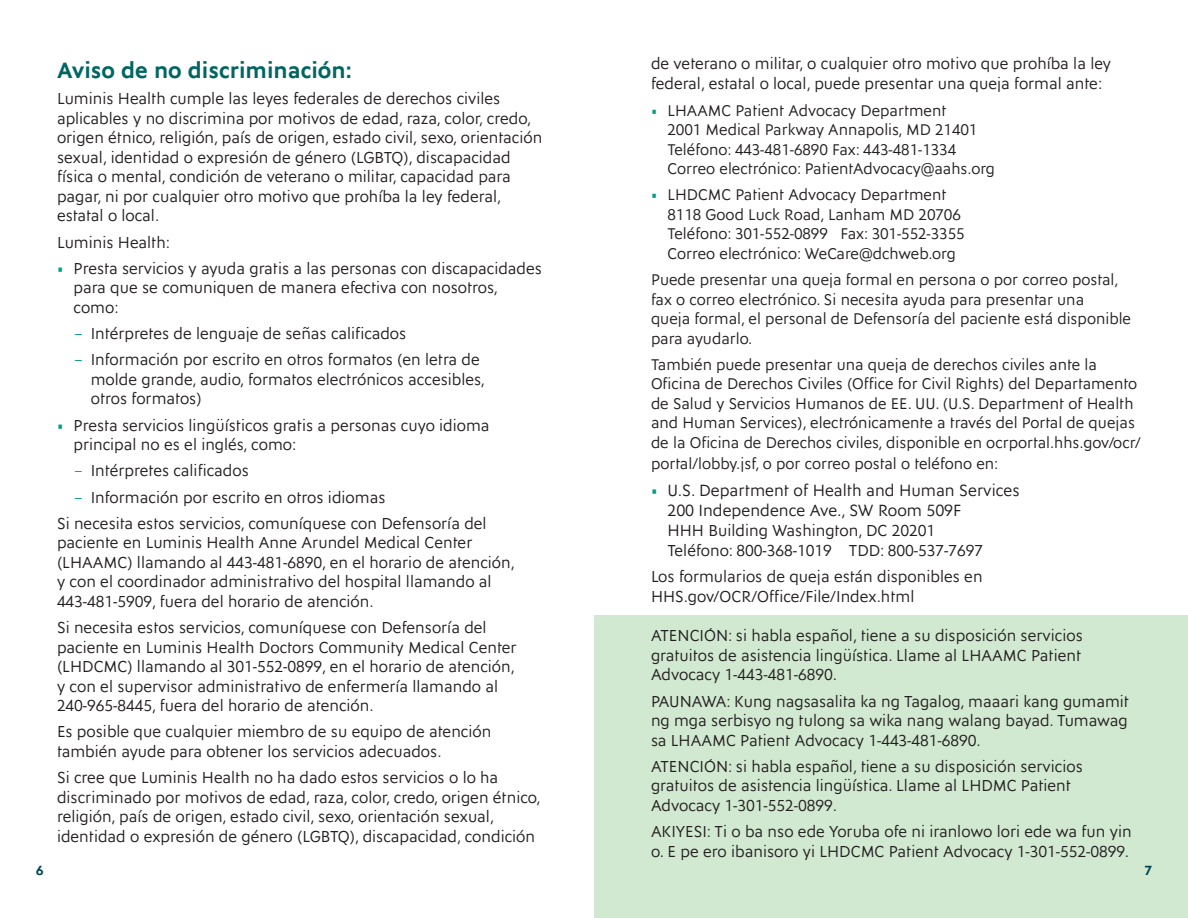
<style>
.page{position:relative;width:1188px;height:918px;background:#fff}
.page>*{position:absolute;margin:0;border:0;box-sizing:border-box;transform-origin:0 0}
.subhead_15_18{font:700 22.5px "Ysans Std";color:#006662}
.body_copy_11_14{font:16.5px "Ysans Std";color:#231f20}
.body_copy_11_14-2{font:16.2px/19.5px "Ysans Std";color:#231f20}
.body_copy_11_14-3{font:15.75px/19.5px "Ysans Std";color:#231f20}
.footer_title_9_12{font:700 13.5px "Ysans Std";color:#004650}
.page{font:700 13.5px "Ysans Std";color:#004650}
.s1{color:#009d88}
.s2{font-size:16.5px}
</style>
<div class="page">
<div style="left:595px;top:616px;width:593px;height:302px;background:#d2e9d1"></div>
<p class="subhead_15_18" style="left:57px;top:58px;width:296px">Aviso de no discriminación:</p>
<p class="body_copy_11_14-2" style="left:57px;top:90px;width:487px">Luminis Health cumple las leyes federales de derechos civiles aplicables y no discrimina por motivos de edad, raza, color, credo, origen étnico, religión, país de origen, estado civil, sexo, orientación sexual, identidad o expresión de género (LGBTQ), discapacidad física o mental, condición de veterano o militar, capacidad para pagar, ni por cualquier otro motivo que prohíba la ley federal, estatal o local.</p>
<p class="body_copy_11_14-2" style="left:57px;top:233px;width:115px">Luminis Health:</p>
<p class="body_copy_11_14-2" style="left:74px;top:259px;width:470px;text-indent:-16px"><span class="s1">•</span> Presta servicios y ayuda gratis a las personas con discapacidades para que se comuniquen de manera efectiva con nosotros, como:</p>
<p class="body_copy_11_14-2" style="left:74px;top:324px;width:334px"><span class="s1">−</span> Intérpretes de lenguaje de señas calificados</p>
<p class="body_copy_11_14-2" style="left:91px;top:351px;width:396px;text-indent:-16px"><span class="s1">−</span> Información por escrito en otros formatos (en letra de molde grande, audio, formatos electrónicos accesibles, otros formatos)</p>
<p class="body_copy_11_14-2" style="left:74px;top:416px;width:418px;text-indent:-16px"><span class="s1">•</span> Presta servicios lingüísticos gratis a personas cuyo idioma principal no es el inglés, como:</p>
<p class="body_copy_11_14-2" style="left:74px;top:462px;width:176px"><span class="s1">−</span> Intérpretes calificados</p>
<p class="body_copy_11_14-2" style="left:74px;top:488px;width:313px"><span class="s1">−</span> Información por escrito en otros idiomas</p>
<p class="body_copy_11_14-2" style="left:57px;top:514px;width:460px">Si necesita estos servicios, comuníquese con Defensoría del paciente en Luminis Health Anne Arundel Medical Center (LHAAMC) llamando al 443-481-6890, en el horario de atención, y con el coordinador administrativo del hospital llamando al 443-481-5909, fuera del horario de atención.</p>
<p class="body_copy_11_14-2" style="left:57px;top:618px;width:461px">Si necesita estos servicios, comuníquese con Defensoría del paciente en Luminis Health Doctors Community Medical Center (LHDCMC) llamando al 301-552-0899, en el horario de atención, y con el supervisor administrativo de enfermería llamando al 240-965-8445, fuera del horario de atención.</p>
<p class="body_copy_11_14-2" style="left:57px;top:723px;width:436px">Es posible que cualquier miembro de su equipo de atención también ayude para obtener los servicios adecuados.</p>
<p class="body_copy_11_14-2" style="left:57px;top:768px;width:485px">Si cree que Luminis Health no ha dado estos servicios o lo ha discriminado por motivos de edad, raza, color, credo, origen étnico, religión, país de origen, estado civil, sexo, orientación sexual, identidad o expresión de género (LGBTQ), discapacidad, condición</p>
<p class="body_copy_11_14-2" style="left:651px;top:54px;width:462px;line-height:20.2px">de veterano o militar, o cualquier otro motivo que prohíba la ley federal, estatal o local, puede presentar una queja formal ante:</p>
<p class="body_copy_11_14-3" style="left:651px;top:101px;width:297px"><span class="s1">•</span> LHAAMC Patient Advocacy Department</p>
<p class="body_copy_11_14-3" style="left:668px;top:120px;width:311px">2001 Medical Parkway Annapolis, MD 21401</p>
<p class="body_copy_11_14-3" style="left:668px;top:140px;width:290px">Teléfono: 443-481-6890 Fax: 443-481-1334</p>
<p class="body_copy_11_14-3" style="left:668px;top:159px;width:329px">Correo electrónico: PatientAdvocacy@aahs.org</p>
<p class="body_copy_11_14-3" style="left:651px;top:186px;width:297px"><span class="s1">•</span> LHDCMC Patient Advocacy Department</p>
<p class="body_copy_11_14-3" style="left:668px;top:205px;width:295px">8118 Good Luck Road, Lanham MD 20706</p>
<p class="body_copy_11_14-3" style="left:668px;top:225px;width:299px">Teléfono: 301-552-0899 Fax: 301-552-3355</p>
<p class="body_copy_11_14-3" style="left:668px;top:244px;width:290px">Correo electrónico: WeCare@dchweb.org</p>
<p class="body_copy_11_14-3" style="left:651px;top:270px;width:482px">Puede presentar una queja formal en persona o por correo postal, fax o correo electrónico. Si necesita ayuda para presentar una<br>queja formal, el personal de Defensoría del paciente está disponible para ayudarlo.</p>
<p class="body_copy_11_14-3" style="left:651px;top:355px;width:491px">También puede presentar una queja de derechos civiles ante la Oficina de Derechos Civiles (Office for Civil Rights) del Departamento de Salud y Servicios Humanos de EE. UU. (U.S. Department of Health and Human Services), electrónicamente a través del Portal de quejas de la Oficina de Derechos civiles, disponible en ocrportal.hhs.gov/ocr/</p>
<p class="body_copy_11_14-3" style="left:651px;top:454px;width:349px">portal/lobby.jsf, o por correo postal o teléfono en:</p>
<p class="body_copy_11_14" style="left:651px;top:482px;width:370px"><span class="s1">•</span> U.S. Department of Health and Human Services</p>
<p class="body_copy_11_14" style="left:668px;top:502px;width:295px">200 Independence Ave., SW Room 509F</p>
<p class="body_copy_11_14-2" style="left:668px;top:522px;width:269px"><span class="s2">H</span>HH Building Washington, DC 20201</p>
<p class="body_copy_11_14-2" style="left:668px;top:541px;width:317px">Teléfono: 800-368-1019 TDD: 800-537-7697</p>
<p class="body_copy_11_14-2" style="left:651px;top:567px;width:333px">Los formularios de queja están disponibles en<br>HHS.gov/OCR/Office/File/Index.html</p>
<p class="body_copy_11_14-2" style="left:651px;top:627px;width:433px;text-align:justify">ATENCIÓN: si habla español, tiene a su disposición servicios gratuitos de asistencia lingüística. Llame al LHAAMC Patient Advocacy 1-443-481-6890.</p>
<p class="body_copy_11_14-2" style="left:651px;top:692px;width:480px;text-align:justify">PAUNAWA: Kung nagsasalita ka ng Tagalog, maaari kang gumamit ng mga serbisyo ng tulong sa wika nang walang bayad. Tumawag sa LHAAMC Patient Advocacy 1-443-481-6890.</p>
<p class="body_copy_11_14-2" style="left:651px;top:757px;width:433px">ATENCIÓN: si habla español, tiene a su disposición servicios gratuitos de asistencia lingüística. Llame al LHDMC Patient<br>Advocacy 1-301-552-0899.</p>
<p class="body_copy_11_14-2" style="left:651px;top:822px;width:482px">AKIYESI: Ti o ba nso ede Yoruba ofe ni iranlowo lori ede wa fun yin o. E pe ero ibanisoro yi LHDCMC Patient Advocacy 1-301-552-0899.</p>
<p class="footer_title_9_12" style="left:36px;top:863px;width:9px">6</p>
<p class="page" style="left:1145px;top:863px;width:9px">7</p>
</div>
